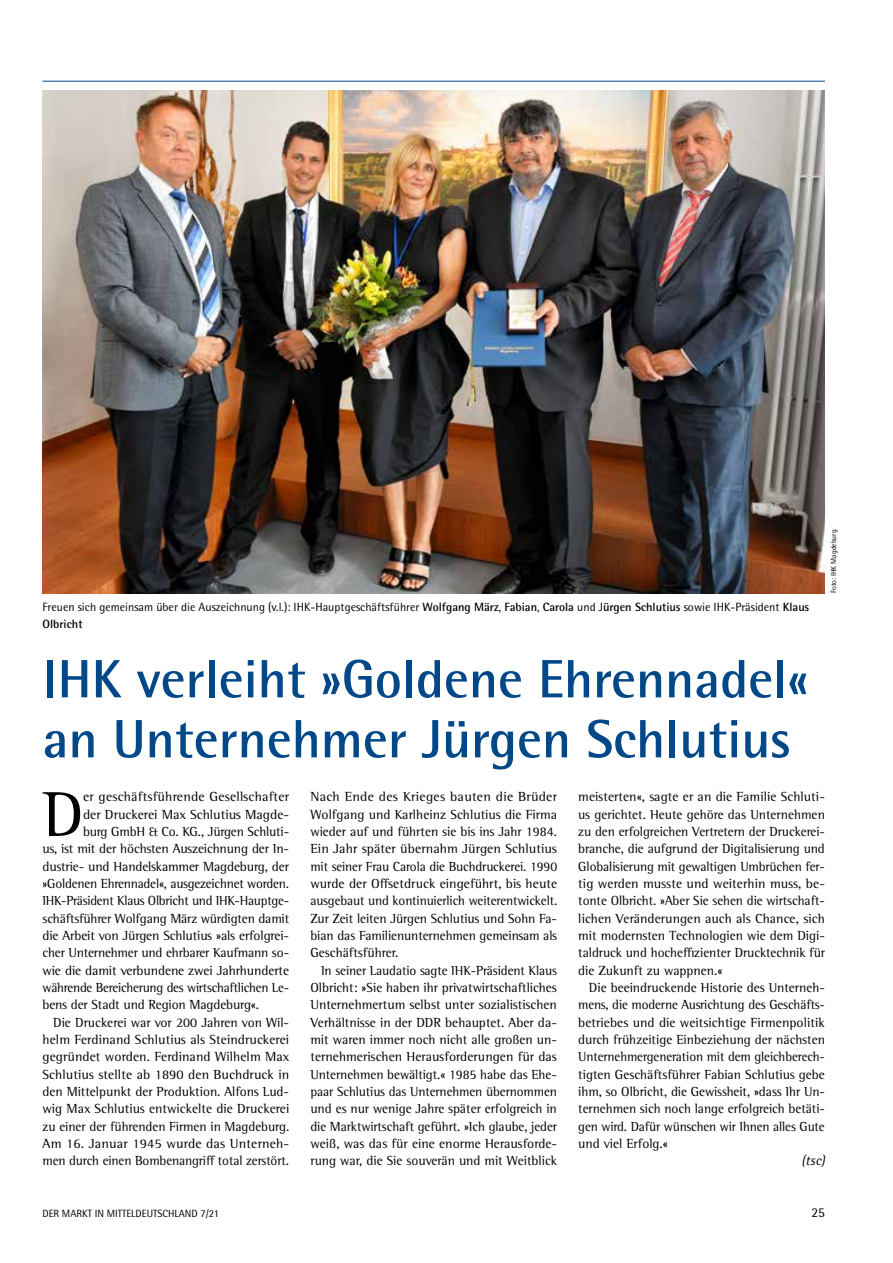
<style>
.page{position:relative;width:893px;height:1263px;background:#fff}
.page>*{position:absolute;margin:0;border:0;box-sizing:border-box;transform-origin:0 0}
.t1{font:64.95px "Rotis Semi Serif Pro";color:#000}
.t2{font:700 54px/60px "Rotis Semi Sans Pro";color:#004888}
.t3{font:13.5px/17.4px "Rotis Semi Serif Pro";letter-spacing:-.005em;color:#000;text-align:justify}
.t4{font:13.5px "Rotis Semi Serif Pro";letter-spacing:.015em;color:#000}
.t5{font:italic 13.5px "Rotis Semi Sans Pro";color:#000}
.t6{font:13.5px "Rotis Semi Sans Pro";color:#000}
.t7{font:12px/17.4px "Rotis Semi Sans Pro";color:#000}
.t8{font:10.5px "Rotis Semi Sans Pro";color:#000}
.t9{font:7.5px "Rotis Semi Sans Pro";color:#000}
.s1{font-weight:700}
</style>
<div class="page">
<hr style="left:43px;top:81px;width:782px;height:1px;background:#004888">
<img style="left:43px;top:91px;width:782px;height:502px">
<p class="t7" style="left:43px;top:598px;width:768px">Freuen sich gemeinsam über die Auszeichnung (v.l.): IHK-Hauptgeschäftsführer <span class="s1">Wolfgang März</span>, <span class="s1">Fabian</span>, <span class="s1">Carola</span> und J<span class="s1">ürgen Schlutius</span> sowie IHK-Präsident <span class="s1">Klaus<br>Olbricht</span></p>
<p class="t9" style="left:829px;top:593px;width:65px;rotate:-90deg">Foto: IHK Magdeburg</p>
<h2 class="t2" style="left:43px;top:649px;width:767px">IHK verleiht »Goldene Ehrennadel« an Unternehmer Jürgen Schlutius</h2>
<p class="t3" style="left:310px;top:788px;width:248px">Nach Ende des Krieges bauten die Brüder Wolfgang und Karlheinz Schlutius die Firma wieder auf und führten sie bis ins Jahr 1984.<br>Ein Jahr später übernahm Jürgen Schlutius mit seiner Frau Carola die Buchdruckerei. 1990 wurde der Offsetdruck eingeführt, bis heute ausgebaut und kontinuierlich weiterentwickelt.<br>Zur Zeit leiten Jürgen Schlutius und Sohn Fa&shy;bian das Familienunternehmen gemeinsam als Geschäftsführer.</p>
<p class="t3" style="left:310px;top:961px;width:248px;text-indent:11px">In seiner Laudatio sagte IHK-Präsident Klaus Olbricht: »Sie haben ihr privatwirtschaftliches Unternehmertum selbst unter sozialistischen Verhältnisse in der DDR behauptet. Aber da&shy;mit waren immer noch nicht alle großen un&shy;ternehmerischen Herausforderungen für das Unternehmen bewältigt.« 1985 habe das Ehe&shy;paar Schlutius das Unternehmen übernommen und es nur wenige Jahre später erfolgreich in die Marktwirtschaft geführt. »Ich glaube, jeder weiß, was das für eine enorme Herausforde&shy;rung war, die Sie souverän und mit Weitblick</p>
<h1 class="t1" style="left:43px;top:775px;width:42px">D</h1>
<p class="t4" style="left:83px;top:788px;width:208px">er geschäftsführende Gesellschafter</p>
<p class="t3" style="left:578px;top:788px;width:248px">meisterten«, sagte er an die Familie Schluti&shy;us gerichtet. Heute gehöre das Unternehmen zu den erfolgreichen Vertretern der Druckerei&shy;branche, die aufgrund der Digitalisierung und Globalisierung mit gewaltigen Umbrüchen fer&shy;tig werden musste und weiterhin muss, be&shy;tonte Olbricht. »Aber Sie sehen die wirtschaft&shy;lichen Veränderungen auch als Chance, sich mit modernsten Technologien wie dem Digi&shy;taldruck und hocheffizienter Drucktechnik für die Zukunft zu wappnen.«</p>
<p class="t3" style="left:578px;top:979px;width:248px;text-indent:11px">Die beeindruckende Historie des Unterneh&shy;mens, die moderne Ausrichtung des Geschäfts&shy;betriebes und die weitsichtige Firmenpolitik durch frühzeitige Einbeziehung der nächsten Unternehmergeneration mit dem gleichberech&shy;tigten Geschäftsführer Fabian Schlutius gebe ihm, so Olbricht, die Gewissheit, »dass Ihr Un&shy;ternehmen sich noch lange erfolgreich betäti&shy;gen wird. Dafür wünschen wir Ihnen alles Gute und viel Erfolg.«</p>
<p class="t5" style="left:801px;top:1152px;width:25px">(tsc)</p>
<p class="t3" style="left:83px;top:805px;width:208px">der Druckerei Max Schlutius Magde-</p>
<p class="t3" style="left:83px;top:823px;width:208px">burg GmbH &amp; Co. KG., Jürgen Schluti-</p>
<p class="t3" style="left:43px;top:840px;width:248px">us, ist mit der höchsten Auszeichnung der In-</p>
<p class="t3" style="left:43px;top:857px;width:248px">dustrie- und Handelskammer Magdeburg, der</p>
<p class="t3" style="left:43px;top:875px;width:248px">»Goldenen Ehrennadel«, ausgezeichnet worden.</p>
<p class="t3" style="left:43px;top:892px;width:248px">IHK-Präsident Klaus Olbricht und IHK-Hauptge-</p>
<p class="t3" style="left:43px;top:909px;width:248px">schäftsführer Wolfgang März würdigten damit</p>
<p class="t3" style="left:43px;top:927px;width:248px">die Arbeit von Jürgen Schlutius »als erfolgrei-</p>
<p class="t3" style="left:43px;top:944px;width:248px">cher Unternehmer und ehrbarer Kaufmann so-</p>
<p class="t3" style="left:43px;top:961px;width:248px">wie die damit verbundene zwei Jahrhunderte</p>
<p class="t3" style="left:43px;top:979px;width:248px">währende Bereicherung des wirtschaftlichen Le-</p>
<p class="t3" style="left:43px;top:996px;width:218px">bens der Stadt und Region Magdeburg«.</p>
<p class="t3" style="left:53px;top:1013px;width:237px">Die Druckerei war vor 200 Jahren von Wil-</p>
<p class="t3" style="left:43px;top:1031px;width:248px">helm Ferdinand Schlutius als Steindruckerei</p>
<p class="t3" style="left:43px;top:1048px;width:248px">gegründet worden. Ferdinand Wilhelm Max</p>
<p class="t3" style="left:43px;top:1065px;width:248px">Schlutius stellte ab 1890 den Buchdruck in</p>
<p class="t3" style="left:43px;top:1083px;width:248px">den Mittelpunkt der Produktion. Alfons Lud-</p>
<p class="t3" style="left:43px;top:1100px;width:248px">wig Max Schlutius entwickelte die Druckerei</p>
<p class="t3" style="left:43px;top:1117px;width:248px">zu einer der führenden Firmen in Magdeburg.</p>
<p class="t3" style="left:43px;top:1134px;width:248px">Am 16. Januar 1945 wurde das Unterneh-</p>
<p class="t3" style="left:43px;top:1152px;width:248px">men durch einen Bombenangriff total zerstört.</p>
<p class="t8" style="left:43px;top:1207px;width:178px">DER MARKT IN MITTELDEUTSCHLAND 7/21</p>
<p class="t6" style="left:811px;top:1204px;width:15px">25</p>
</div>
